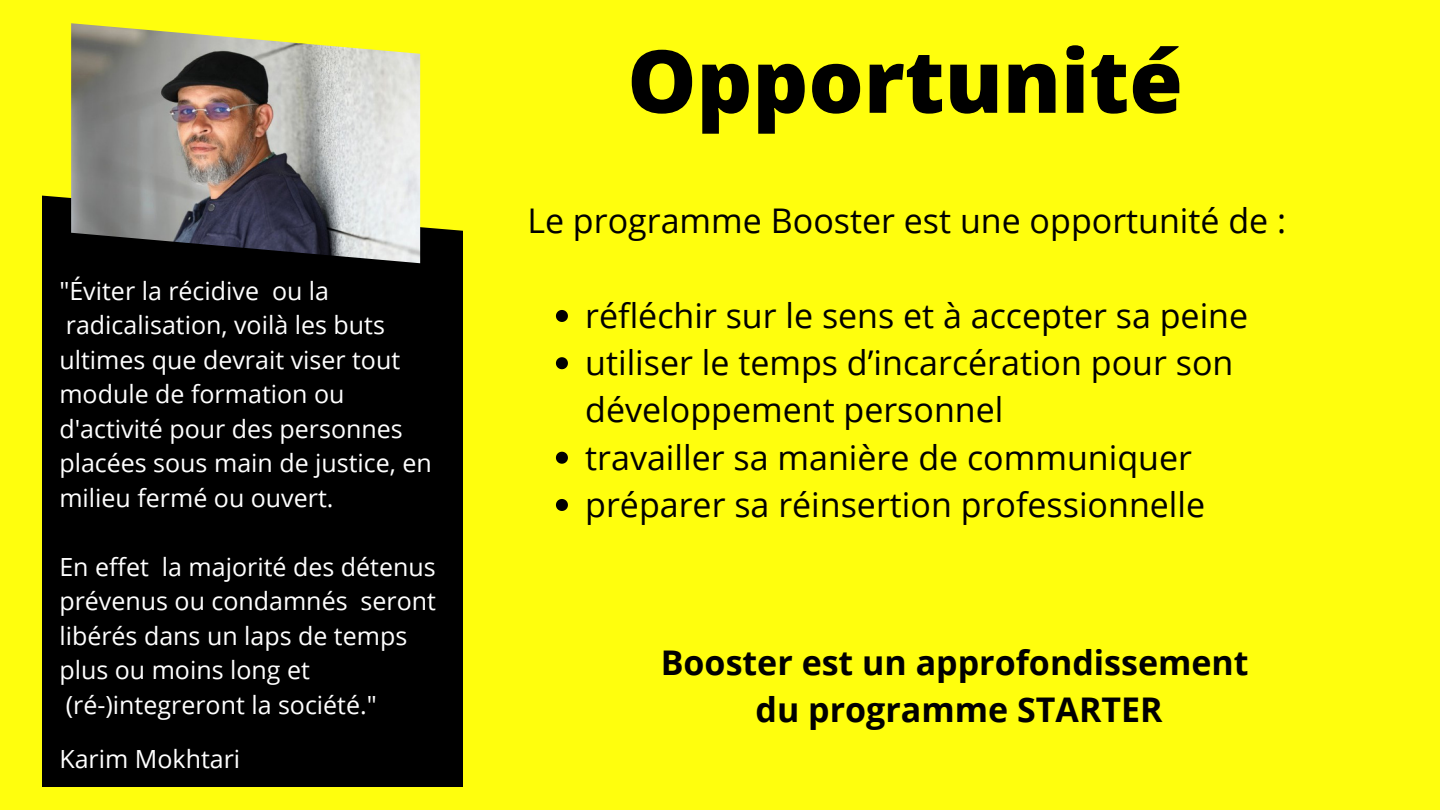
<style>
.page{position:relative;width:1440px;height:810px;background:#fffe0d}
.page>*{position:absolute;margin:0;border:0;box-sizing:border-box;transform-origin:0 0}
.t1{font:800 87px "Open Sans";color:#000}
.t2{font:34px/47.2px "Open Sans";color:#000}
.t3{font:700 34px "Open Sans";color:#000}
.t4{font:25px/34.5px "Open Sans";color:#fff}
</style>
<div class="page">
<div style="left:43px;top:160px;width:420px;height:627px;background:#000"></div>
<svg style="left:0;top:0;width:504px;height:424px"></svg>
<img style="left:71px;top:23px;width:349px;height:240px">
<svg style="left:556px;top:310px;width:12px;height:12px"></svg>
<svg style="left:556px;top:357px;width:12px;height:12px"></svg>
<svg style="left:556px;top:452px;width:12px;height:12px"></svg>
<svg style="left:556px;top:499px;width:12px;height:12px"></svg>
<p class="t4" style="left:59px;top:273px;width:374px">"Éviter la récidive ou la radicalisation, voilà les buts ultimes que devrait viser tout module de formation ou d'activité pour des personnes placées sous main de justice, en milieu fermé ou ouvert.</p>
<p class="t4" style="left:59px;top:549px;width:378px">En effet la majorité des détenus prévenus ou condamnés seront libérés dans un laps de temps plus ou moins long et (ré-)integreront la société."</p>
<p class="t4" style="left:59px;top:741px;width:182px">Karim Mokhtari</p>
<p class="t1" style="left:627px;top:20px;width:557px">Opportunité</p>
<p class="t2" style="left:527px;top:197px;width:760px">Le programme Booster est une opportunité de :</p>
<p class="t2" style="left:585px;top:291px;width:665px">réfléchir sur le sens et à accepter sa peine</p>
<p class="t2" style="left:585px;top:338px;width:650px">utiliser le temps d’incarcération pour son développement personnel</p>
<p class="t2" style="left:585px;top:433px;width:608px">travailler sa manière de communiquer</p>
<p class="t2" style="left:585px;top:480px;width:622px">préparer sa réinsertion professionnelle</p>
<p class="t3" style="left:661px;top:638px;width:589px">Booster est un approfondissement</p>
<p class="t3" style="left:756px;top:686px;width:409px">du programme STARTER</p>
</div>
